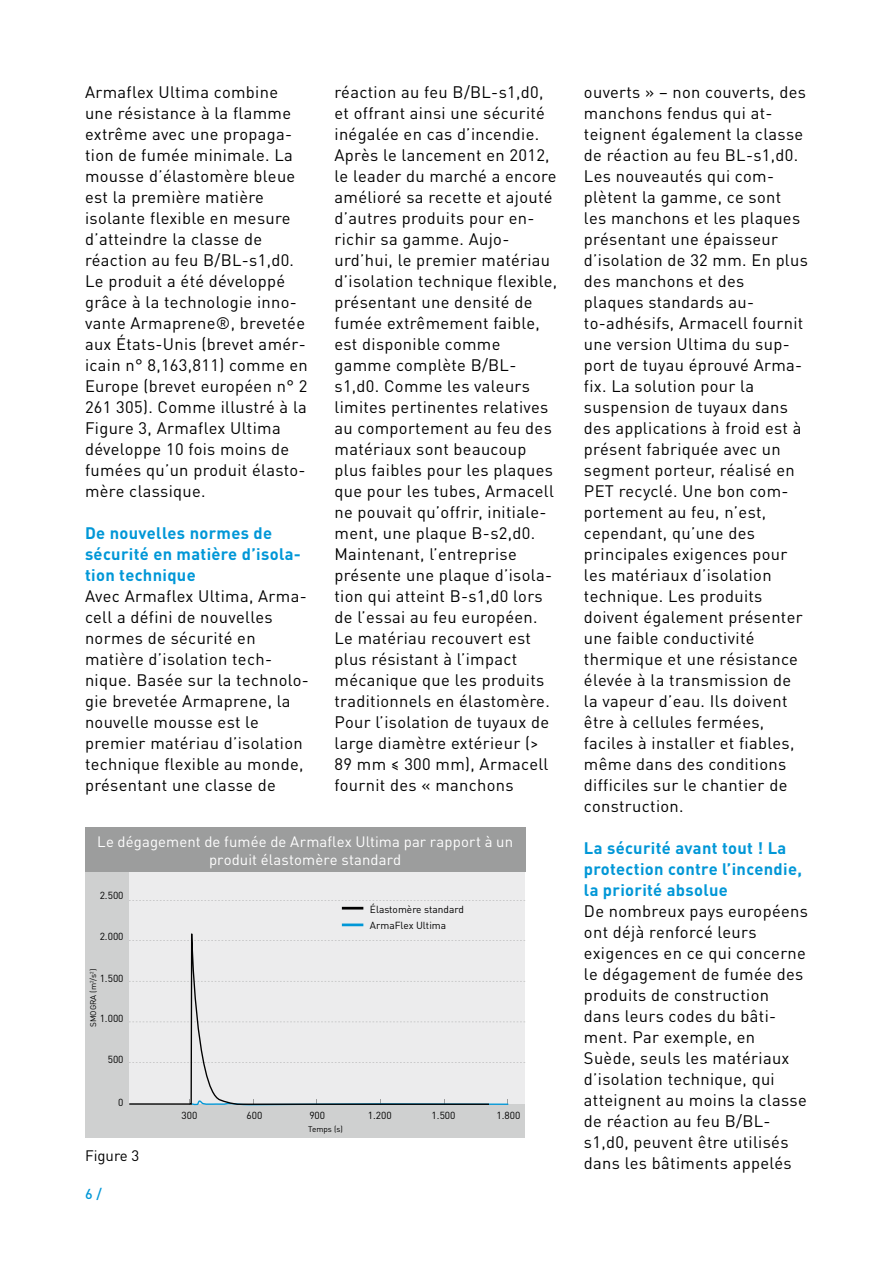
<style>
.page{position:relative;width:893px;height:1263px;background:#fff}
.page>*{position:absolute;margin:0;border:0;box-sizing:border-box;transform-origin:0 0}
.t1{font:16.5px/21px "DIN Pro";letter-spacing:.02em;color:#000}
.t2{font:700 16.5px/21px "DIN Pro";letter-spacing:.02em;color:#0097d7}
.t3{font:15px "DIN Pro";color:#000}
.t4{font:14.85px/17.9px "DIN Pro";letter-spacing:.005em;color:#fff;text-align:center}
.t5{font:500 14.25px "DIN Pro";color:#0097d7}
.t6{font:10.2px/16px "DIN Pro";color:#000}
.t7{font:8.1px "DIN Pro";color:#000}
</style>
<div class="page">
<div style="left:101px;top:855px;width:424px;height:274px;background:#ececed"></div>
<div style="left:100px;top:1105px;width:425px;height:33px;background:#cfd0d0"></div>
<svg style="left:490px;top:1062px;width:35px;height:1px"></svg>
<svg style="left:490px;top:981px;width:35px;height:1px"></svg>
<svg style="left:490px;top:940px;width:35px;height:1px"></svg>
<svg style="left:129px;top:900px;width:396px;height:1px"></svg>
<div style="left:85px;top:862px;width:44px;height:276px;background:#cfd0d0"></div>
<div style="left:85px;top:827px;width:440px;height:45px;background:#9c9d9d"></div>
<svg style="left:490px;top:1099px;width:20px;height:6px"></svg>
<svg style="left:129px;top:934px;width:361px;height:172px"></svg>
<hr style="left:342px;top:907px;width:21px;height:2px;background:#000">
<hr style="left:342px;top:923px;width:21px;height:3px;background:#0097d7">
<p class="t1" style="left:334px;top:80px;width:224px">réaction au feu B/BL-s1,d0, et offrant ainsi une sécurité inégalée en cas d’incendie.<br>Après le lancement en 2012, le leader du marché a encore amélioré sa recette et ajouté d’autres produits pour en&shy;richir sa gamme. Aujo&shy;urd’hui, le premier matériau d’isolation technique flexible, présentant une densité de fumée extrêmement faible, est disponible comme gamme complète B/BL&shy;s1,d0. Comme les valeurs limites pertinentes relatives au comportement au feu des matériaux sont beaucoup plus faibles pour les plaques que pour les tubes, Armacell ne pouvait qu’offrir, initiale&shy;ment, une plaque B-s2,d0.<br>Maintenant, l’entreprise présente une plaque d’isola&shy;tion qui atteint B-s1,d0 lors de l’essai au feu européen.<br>Le matériau recouvert est plus résistant à l’impact mécanique que les produits traditionnels en élastomère.<br>Pour l’isolation de tuyaux de large diamètre extérieur (&gt;<br>89 mm ≤ 300 mm), Armacell fournit des « manchons</p>
<p class="t1" style="left:584px;top:80px;width:225px">ouverts » – non couverts, des manchons fendus qui at&shy;teignent également la classe de réaction au feu BL-s1,d0.<br>Les nouveautés qui com&shy;plètent la gamme, ce sont<br>les manchons et les plaques présentant une épaisseur d’isolation de 32 mm. En plus des manchons et des plaques standards au&shy;to-adhésifs, Armacell fournit une version Ultima du sup&shy;port de tuyau éprouvé Arma&shy;fix. La solution pour la suspension de tuyaux dans des applications à froid est à présent fabriquée avec un segment porteur, réalisé en<br>PET recyclé. Une bon com&shy;portement au feu, n’est, cependant, qu’une des principales exigences pour les matériaux d’isolation technique. Les produits doivent également présenter une faible conductivité thermique et une résistance élevée à la transmission de la vapeur d’eau. Ils doivent être à cellules fermées, faciles à installer et fiables, même dans des conditions difficiles sur le chantier de construction.</p>
<p class="t2" style="left:584px;top:836px;width:219px">La sécurité avant tout ! La protection contre l’incendie, la priorité absolue</p>
<p class="t1" style="left:584px;top:899px;width:225px">De nombreux pays européens ont déjà renforcé leurs exigences en ce qui concerne le dégagement de fumée des produits de construction dans leurs codes du bâti&shy;ment. Par exemple, en<br>Suède, seuls les matériaux d’isolation technique, qui atteignent au moins la classe de réaction au feu B/BL&shy;s1,d0, peuvent être utilisés dans les bâtiments appelés</p>
<p class="t1" style="left:85px;top:80px;width:224px">Armaflex Ultima combine une résistance à la flamme extrême avec une propaga&shy;tion de fumée minimale. La mousse d’élastomère bleue est la première matière isolante flexible en mesure d’atteindre la classe de réaction au feu B/BL-s1,d0.<br>Le produit a été développé grâce à la technologie inno&shy;vante Armaprene®, brevetée aux États-Unis (brevet amér&shy;icain n° 8,163,811) comme en<br>Europe (brevet européen n° 2<br>261 305). Comme illustré à la<br>Figure 3, Armaflex Ultima développe 10 fois moins de fumées qu’un produit élasto&shy;mère classique.</p>
<p class="t2" style="left:85px;top:520px;width:217px">De nouvelles normes de sécurité en matière d’isola&shy;tion technique</p>
<p class="t1" style="left:85px;top:584px;width:225px">Avec Armaflex Ultima, Arma&shy;cell a défini de nouvelles normes de sécurité en matière d’isolation tech&shy;nique. Basée sur la technolo&shy;gie brevetée Armaprene, la nouvelle mousse est le premier matériau d’isolation technique flexible au monde, présentant une classe de</p>
<p class="t4" style="left:97px;top:831px;width:417px">Le dégagement de fumée de Armaflex Ultima par rapport à un produit élastomère standard</p>
<p class="t6" style="left:100px;top:887px;width:25px">2.500</p>
<p class="t6" style="left:370px;top:900px;width:95px">Élastomère standard<br>ArmaFlex Ultima</p>
<p class="t6" style="left:100px;top:927px;width:25px">2.000</p>
<p class="t7" style="left:87px;top:1027px;width:60px;rotate:-90deg">SMOGRA (m<sup>2</sup>/s<sup>2</sup>)</p>
<p class="t6" style="left:100px;top:969px;width:25px">1.500</p>
<p class="t6" style="left:100px;top:1009px;width:25px">1.000</p>
<p class="t6" style="left:108px;top:1051px;width:17px">500</p>
<p class="t6" style="left:118px;top:1093px;width:7px">0</p>
<p class="t6" style="left:182px;top:1106px;width:17px">300</p>
<p class="t6" style="left:246px;top:1106px;width:17px">600</p>
<p class="t6" style="left:309px;top:1106px;width:17px">900</p>
<p class="t6" style="left:368px;top:1106px;width:25px">1.200</p>
<p class="t6" style="left:432px;top:1106px;width:25px">1.500</p>
<p class="t6" style="left:496px;top:1106px;width:25px">1.800</p>
<p class="t7" style="left:308px;top:1123px;width:36px">Temps (s)</p>
<p class="t3" style="left:85px;top:1143px;width:56px">Figure 3</p>
<p class="t5" style="left:85px;top:1183px;width:18px">6 /</p>
</div>
